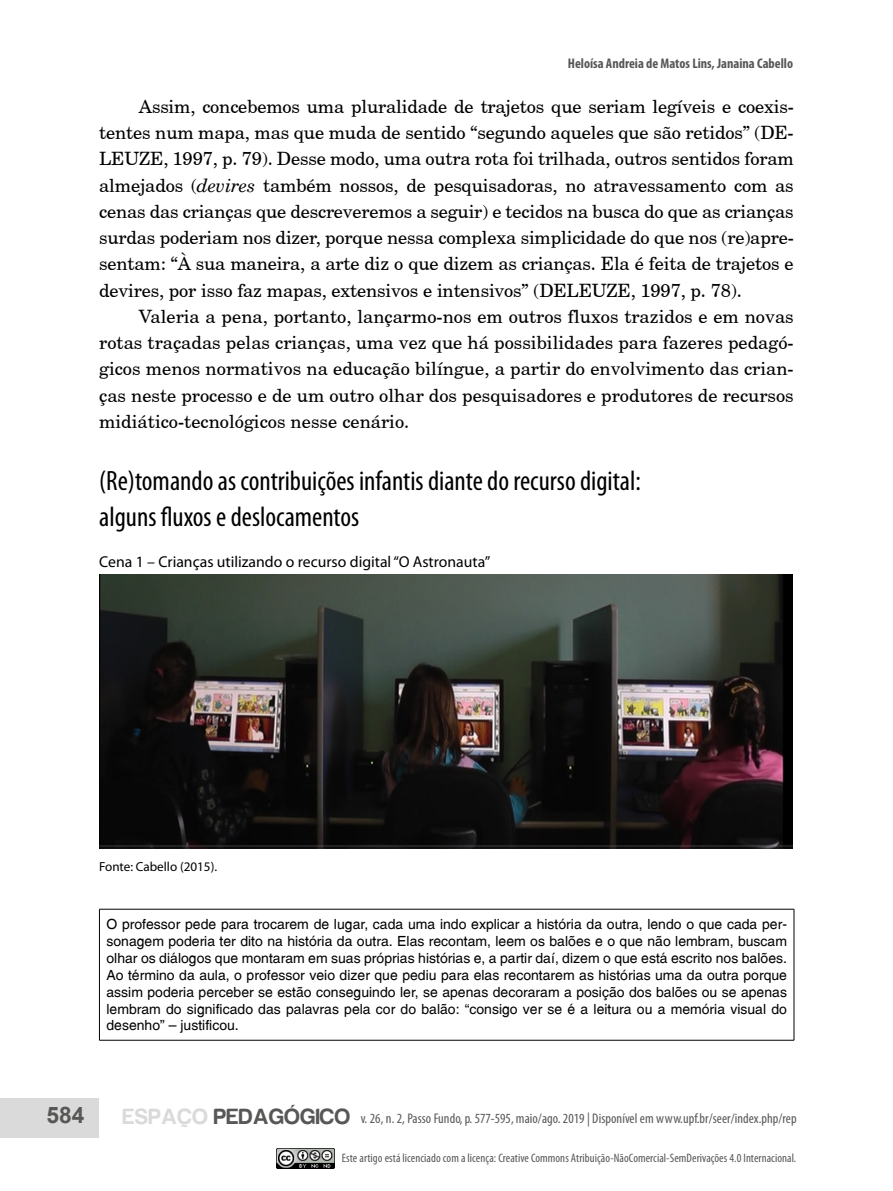
<style>
.page{position:relative;width:893px;height:1191px;background:#fff}
.page>*{position:absolute;margin:0;border:0;box-sizing:border-box;transform-origin:0 0}
.t1{font:condensed 28px/36.8px "Myriad Pro";color:#000}
.t2{font:700 22.75px "Arial";color:#575756}
.t3{font:18.38px/26.2px "New Brunswick Plain";letter-spacing:-.005em;color:#000;text-align:justify}
.t4{font:15.75px "Myriad Pro";color:#000}
.t5{font:14px/16.8px "Switzerland Plain";color:#000;text-align:justify}
.t6{font:condensed 14px "Myriad Pro";letter-spacing:.005em;color:#575756}
.t7{font:700 condensed 14px "Myriad Pro";color:#575756}
.t8{font:13.12px "Myriad Pro";color:#000}
.t9{font:condensed 12.25px "Myriad Pro";letter-spacing:.005em;color:#575756}
.s1{font-family:"New Brunswick";font-style:italic}
.s2{font-family:"Harabara";font-stretch:normal;font-size:22.75px;color:#dadada}
.s3{font-family:"Harabara";font-stretch:normal;font-size:22.75px}
</style>
<div class="page">
<div style="left:0;top:1098px;width:99px;height:39px;background:#dadada"></div>
<img style="left:276px;top:1148px;width:58px;height:20px">
<img style="left:99px;top:574px;width:693px;height:274px">
<hr style="left:99px;top:909px;width:695px;height:1px;background:#000">
<hr style="left:99px;top:909px;width:1px;height:131px;background:#000">
<hr style="left:794px;top:909px;width:1px;height:131px;background:#000">
<hr style="left:99px;top:1040px;width:695px;height:1px;background:#000">
<p class="t7" style="left:568px;top:54px;width:227px">Heloísa Andreia de Matos Lins, Janaina Cabello</p>
<p class="t3" style="left:99px;top:93px;width:696px;text-indent:40px">Assim, concebemos uma pluralidade de trajetos que seriam legíveis e coexis&shy;tentes num mapa, mas que muda de sentido “segundo aqueles que são retidos” (DE-LEUZE, 1997, p. 79). Desse modo, uma outra rota foi trilhada, outros sentidos foram almejados (<span class="s1">devires</span> também nossos, de pesquisadoras, no atravessamento com as cenas das crianças que descreveremos a seguir) e tecidos na busca do que as crianças surdas poderiam nos dizer, porque nessa complexa simplicidade do que nos (re)apre&shy;sentam: “À sua maneira, a arte diz o que dizem as crianças. Ela é feita de trajetos e devires, por isso faz mapas, extensivos e intensivos” (DELEUZE, 1997, p. 78).</p>
<p class="t3" style="left:99px;top:303px;width:696px;text-indent:40px">Valeria a pena, portanto, lançarmo-nos em outros fluxos trazidos e em novas rotas traçadas pelas crianças, uma vez que há possibilidades para fazeres pedagó&shy;gicos menos normativos na educação bilíngue, a partir do envolvimento das crian&shy;ças neste processo e de um outro olhar dos pesquisadores e produtores de recursos midiático-tecnológicos nesse cenário.</p>
<h1 class="t1" style="left:99px;top:461px;width:543px">(Re)tomando as contribuições infantis diante do recurso digital: alguns fluxos e deslocamentos</h1>
<p class="t4" style="left:99px;top:552px;width:393px">Cena 1 – Crianças utilizando o recurso digital “O Astronauta”</p>
<p class="t8" style="left:99px;top:858px;width:119px">Fonte: Cabello (2015).</p>
<p class="t5" style="left:106px;top:916px;width:682px">O professor pede para trocarem de lugar, cada uma indo explicar a história da outra, lendo o que cada per&shy;sonagem poderia ter dito na história da outra. Elas recontam, leem os balões e o que não lembram, buscam olhar os diálogos que montaram em suas próprias histórias e, a partir daí, dizem o que está escrito nos balões.<br>Ao término da aula, o professor veio dizer que pediu para elas recontarem as histórias uma da outra porque assim poderia perceber se estão conseguindo ler, se apenas decoraram a posição dos balões ou se apenas lembram do significado das palavras pela cor do balão: “consigo ver se é a leitura ou a memória visual do desenho” – justificou.</p>
<p class="t2" style="left:46px;top:1099px;width:39px">584</p>
<p class="t6" style="left:123px;top:1109px;width:675px"><span class="s2">ESPAÇO</span> <span class="s3">PEDAGÓGICO</span> v. 26, n. 2, Passo Fundo,p. 577-595, maio/ago. 2019 | Disponível em www.upf.br/seer/index.php/rep</p>
<p class="t9" style="left:342px;top:1150px;width:456px">Este artigo está licenciado com a licença: Creative Commons Atribuição-NãoComercial-SemDerivações 4.0 Internacional.</p>
</div>
